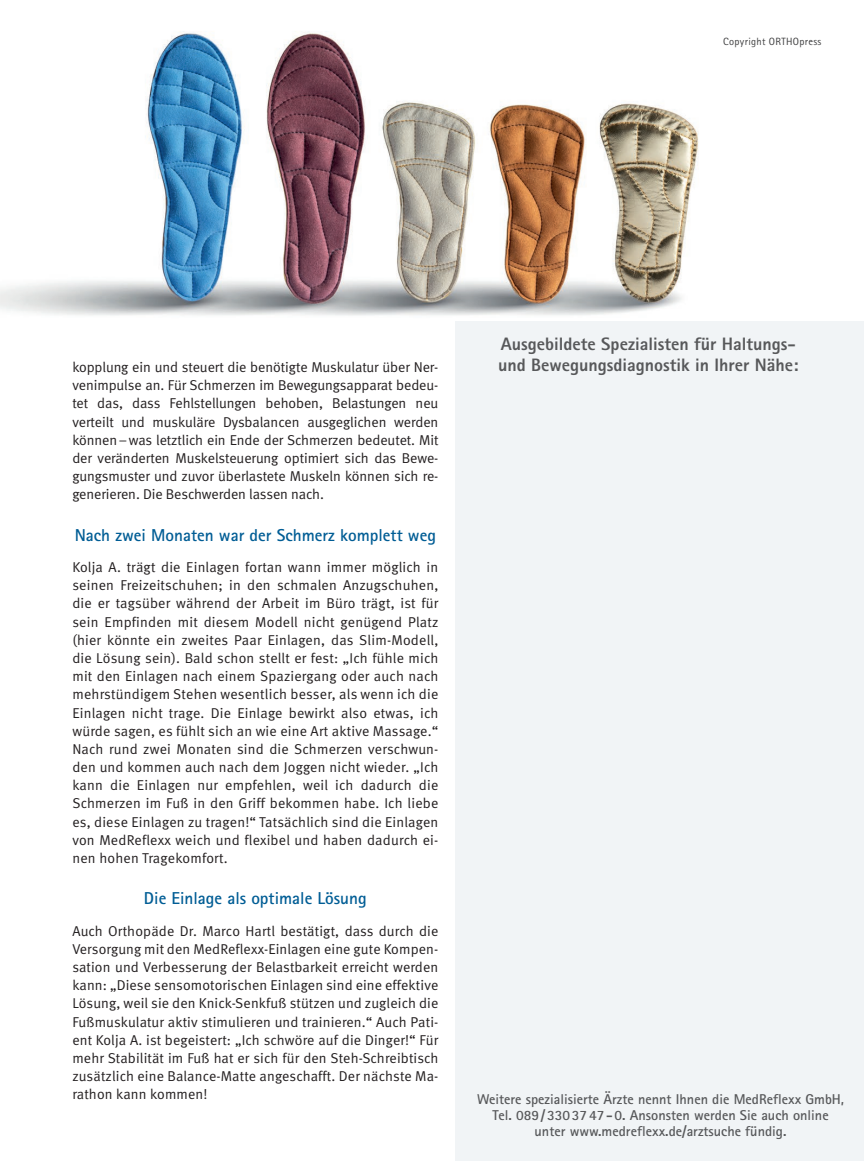
<style>
.page{position:relative;width:864px;height:1161px;background:#fff}
.page>*{position:absolute;margin:0;border:0;box-sizing:border-box;transform-origin:0 0}
.t1{font:800 18px "Rotis Sans Serif";color:#57585a}
.t2{font:700 17.25px "Rotis Sans Serif";color:#005d95}
.t3{font:14.25px/18.1px "Meta Normal";letter-spacing:-.005em;color:#231f20;text-align:justify}
.t4{font:700 14.25px/15.8px "Rotis Sans Serif";color:#57585a;text-align:center}
.t5{font:10.5px "Rotis Sans Serif";letter-spacing:.03em;color:#3e3e3f}
</style>
<div class="page">
<div style="left:455px;top:321px;width:408px;height:840px;background:#f1f4f6"></div>
<hr style="left:0;top:465px;width:1px;height:133px;background:#1a98d6">
<img style="left:0;top:31px;width:699px;height:285px">
<p class="t5" style="left:723px;top:35px;width:100px">Copyright ORTHOpress</p>
<p class="t1" style="left:500px;top:332px;width:296px">Ausgebildete Spezialisten für Haltungs-</p>
<p class="t3" style="left:72px;top:358px;width:367px">kopplung ein und steuert die benötigte Muskulatur über Ner-</p>
<p class="t1" style="left:498px;top:354px;width:302px">und Bewegungsdiagnostik in Ihrer Nähe:</p>
<p class="t3" style="left:72px;top:376px;width:367px">venimpulse an. Für Schmerzen im Bewegungsapparat bedeu&shy;tet das, dass Fehlstellungen behoben, Belastungen neu verteilt und muskuläre Dysbalancen ausgeglichen werden können–was letztlich ein Ende der Schmerzen bedeutet. Mit der veränderten Muskelsteuerung optimiert sich das Bewe&shy;gungsmuster und zuvor überlastete Muskeln können sich re&shy;generieren. Die Beschwerden lassen nach.</p>
<p class="t2" style="left:75px;top:524px;width:362px">Nach zwei Monaten war der Schmerz komplett weg</p>
<p class="t3" style="left:72px;top:558px;width:367px">Kolja A. trägt die Einlagen fortan wann immer möglich in seinen Freizeitschuhen; in den schmalen Anzugschuhen, die er tagsüber während der Arbeit im Büro trägt, ist für sein Empfinden mit diesem Modell nicht genügend Platz (hier könnte ein zweites Paar Einlagen, das Slim-Modell, die Lösung sein). Bald schon stellt er fest: „Ich fühle mich mit den Einlagen nach einem Spaziergang oder auch nach mehrstündigem Stehen wesentlich besser, als wenn ich die Einlagen nicht trage. Die Einlage bewirkt also etwas, ich würde sagen, es fühlt sich an wie eine Art aktive Massage.“ Nach rund zwei Monaten sind die Schmerzen verschwun&shy;den und kommen auch nach dem Joggen nicht wieder. „Ich kann die Einlagen nur empfehlen, weil ich dadurch die Schmerzen im Fuß in den Griff bekommen habe. Ich liebe es, diese Einlagen zu tragen!“ Tatsächlich sind die Einlagen von MedReflexx weich und flexibel und haben dadurch ei&shy;nen hohen Tragekomfort.</p>
<p class="t2" style="left:144px;top:887px;width:224px">Die Einlage als optimale Lösung</p>
<p class="t3" style="left:72px;top:921px;width:367px">Auch Orthopäde Dr. Marco Hartl bestätigt, dass durch die Versorgung mit den MedReflexx-Einlagen eine gute Kompen&shy;sation und Verbesserung der Belastbarkeit erreicht werden kann: „Diese sensomotorischen Einlagen sind eine effektive Lösung, weil sie den Knick-Senkfuß stützen und zugleich die Fußmuskulatur aktiv stimulieren und trainieren.“ Auch Pati&shy;ent Kolja A. ist begeistert: „Ich schwöre auf die Dinger!“ Für mehr Stabilität im Fuß hat er sich für den Steh-Schreibtisch zusätzlich eine Balance-Matte angeschafft. Der nächste Ma&shy;rathon kann kommen!</p>
<p class="t4" style="left:477px;top:1091px;width:368px">Weitere spezialisierte Ärzte nennt Ihnen die MedReflexx GmbH,<br>Tel. 089/3303747-0. Ansonsten werden Sie auch online unter www.medreflexx.de/arztsuche fündig.</p>
</div>
